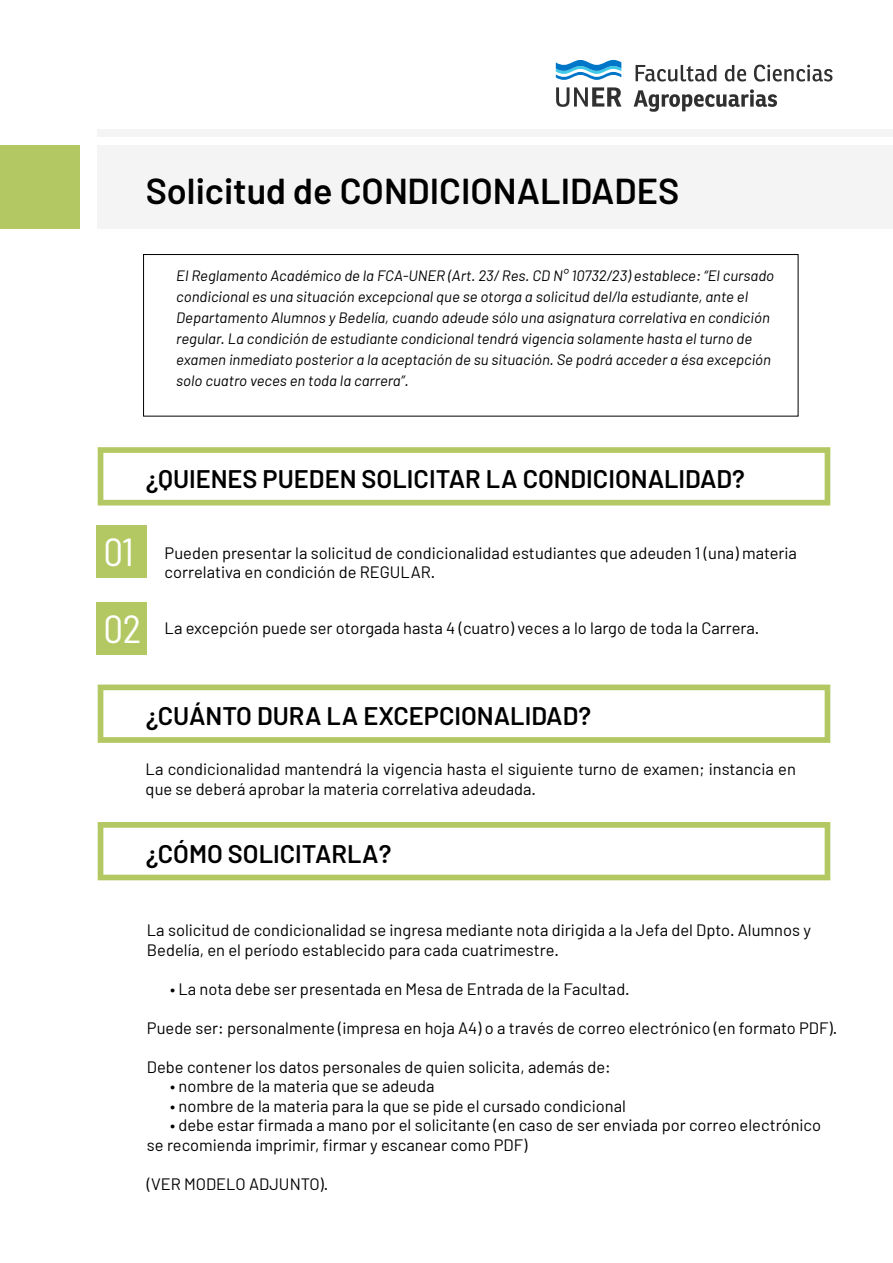
<style>
.page{position:relative;width:893px;height:1263px;background:#fff}
.page>*{position:absolute;margin:0;border:0;box-sizing:border-box;transform-origin:0 0}
.t1{font:semi-condensed 39px/77.2px "Barlow";color:#fff}
.t2{font:600 36px "Barlow";color:#000}
.t3{font:600 25.35px "Barlow";color:#000}
.t4{font:16.5px/19.5px "Barlow";color:#000}
.t5{font:italic 15px/21px "Barlow";color:#000}
</style>
<div class="page">
<div style="left:97px;top:525px;width:50px;height:53px;background:#b3c862"></div>
<svg style="left:98px;top:447px;width:732px;height:58px"></svg>
<div style="left:98px;top:146px;width:795px;height:83px;background:#f4f4f4"></div>
<div style="left:0;top:146px;width:79px;height:83px;background:#b3c862"></div>
<div style="left:98px;top:129px;width:795px;height:7px;background:#f4f4f4"></div>
<svg style="left:636px;top:65px;width:80px;height:17px"></svg>
<svg style="left:725px;top:65px;width:21px;height:17px"></svg>
<svg style="left:754px;top:65px;width:78px;height:17px"></svg>
<svg style="left:634px;top:89px;width:143px;height:23px"></svg>
<svg style="left:556px;top:87px;width:65px;height:20px"></svg>
<svg style="left:556px;top:60px;width:65px;height:20px"></svg>
<svg style="left:98px;top:684px;width:732px;height:59px"></svg>
<svg style="left:98px;top:822px;width:732px;height:58px"></svg>
<div style="left:97px;top:603px;width:50px;height:52px;background:#b3c862"></div>
<div style="left:143px;top:254px;width:655px;height:162px;background:#fff;border:1px solid #000"></div>
<h2 class="t2" style="left:146px;top:169px;width:535px">Solicitud de CONDICIONALIDADES</h2>
<p class="t5" style="left:176px;top:264px;width:599px">El Reglamento Académico de la FCA-UNER (Art. 23/ Res. CD N° 10732/23) establece: “El cursado condicional es una situación excepcional que se otorga a solicitud del/la estudiante, ante el Departamento Alumnos y Bedelía, cuando adeude sólo una asignatura correlativa en condición regular. La condición de estudiante condicional tendrá vigencia solamente hasta el turno de examen inmediato posterior a la aceptación de su situación. Se podrá acceder a ésa excepción solo cuatro veces en toda la carrera”.</p>
<h3 class="t3" style="left:146px;top:463px;width:601px">¿QUIENES PUEDEN SOLICITAR LA CONDICIONALIDAD?</h3>
<h1 class="t1" style="left:104px;top:512px;width:39px">01<br>02</h1>
<p class="t4" style="left:165px;top:542px;width:634px">Pueden presentar la solicitud de condicionalidad estudiantes que adeuden 1 (una) materia correlativa en condición de REGULAR.</p>
<p class="t4" style="left:165px;top:618px;width:596px">La excepción puede ser otorgada hasta 4 (cuatro) veces a lo largo de toda la Carrera.</p>
<h3 class="t3" style="left:146px;top:700px;width:447px">¿CUÁNTO DURA LA EXCEPCIONALIDAD?</h3>
<p class="t4" style="left:146px;top:759px;width:652px">La condicionalidad mantendrá la vigencia hasta el siguiente turno de examen; instancia en que se deberá aprobar la materia correlativa adeudada.</p>
<h3 class="t3" style="left:146px;top:838px;width:247px">¿CÓMO SOLICITARLA?</h3>
<p class="t4" style="left:147px;top:920px;width:666px">La solicitud de condicionalidad se ingresa mediante nota dirigida a la Jefa del Dpto. Alumnos y<br>Bedelía, en el período establecido para cada cuatrimestre.</p>
<p class="t4" style="left:170px;top:978px;width:461px">• La nota debe ser presentada en Mesa de Entrada de la Facultad.</p>
<p class="t4" style="left:147px;top:1017px;width:692px">Puede ser: personalmente (impresa en hoja A4) o a través de correo electrónico (en formato PDF).</p>
<p class="t4" style="left:147px;top:1056px;width:465px">Debe contener los datos personales de quien solicita, además de:</p>
<p class="t4" style="left:170px;top:1076px;width:266px">• nombre de la materia que se adeuda</p>
<p class="t4" style="left:170px;top:1095px;width:457px">• nombre de la materia para la que se pide el cursado condicional</p>
<p class="t4" style="left:147px;top:1115px;width:676px;text-indent:23px">• debe estar firmada a mano por el solicitante (en caso de ser enviada por correo electrónico se recomienda imprimir, firmar y escanear como PDF)</p>
<p class="t4" style="left:147px;top:1173px;width:183px">(VER MODELO ADJUNTO).</p>
</div>
